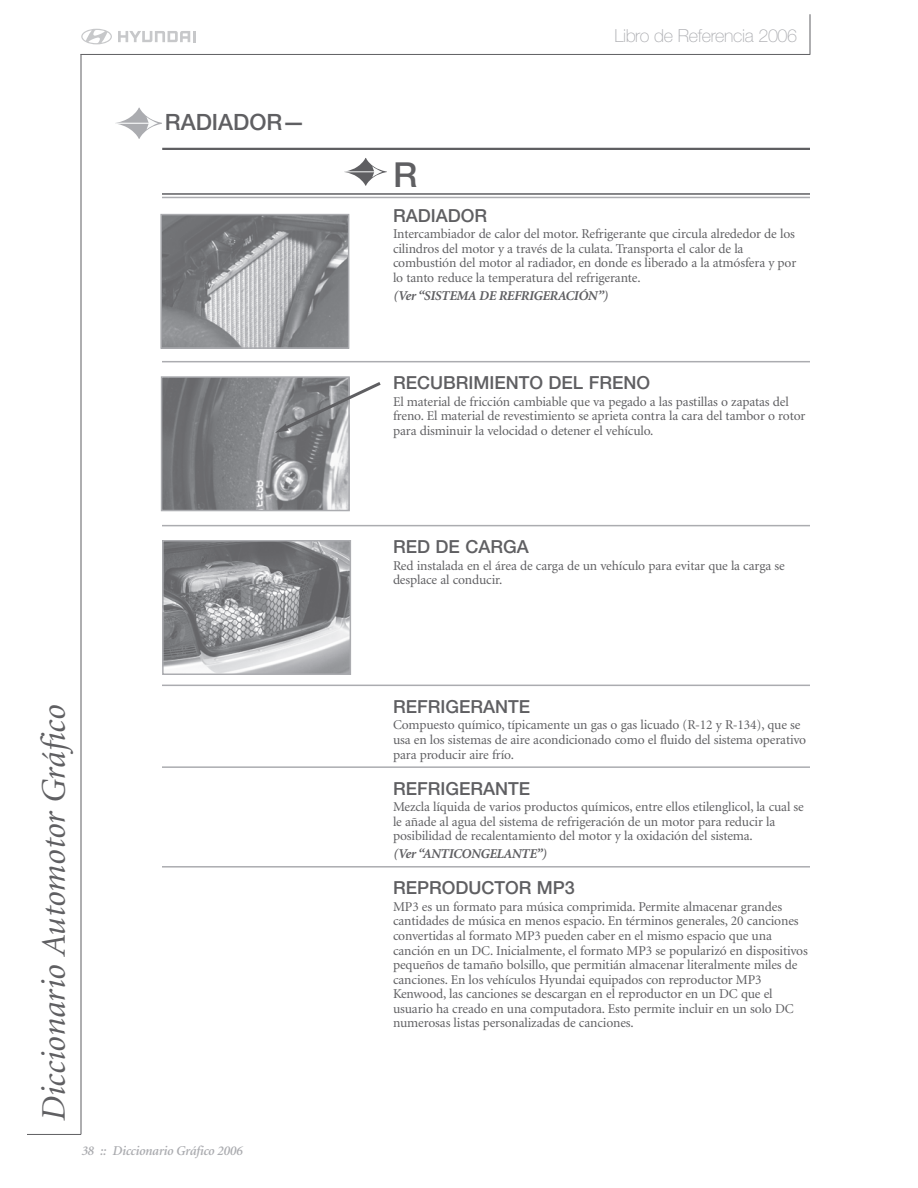
<style>
.page{position:relative;width:918px;height:1188px;background:#fff}
.page>*{position:absolute;margin:0;border:0;box-sizing:border-box;transform-origin:0 0}
.t1{font:italic 34.5px "Minion";letter-spacing:-.005em;color:#5f5f62}
.t2{font:500 34.5px "Helvetica Neue";color:#5f5f62}
.t3{font:500 22.5px "Helvetica Neue";color:#5f5f62}
.t4{font:500 18px "Helvetica Neue";color:#5f5f62}
.t5{font:100 18px "Helvetica Neue";letter-spacing:-.02em;color:#abacb0}
.t6{font:13.5px/14.5px "Minion";letter-spacing:-.01em;color:#5f5f62}
.t7{font:italic 700 13.5px "Minion";letter-spacing:-.025em;color:#5f5f62}
.t8{font:italic 600 13.5px "Minion";letter-spacing:-.02em;color:#abacb0}
</style>
<div class="page">
<hr style="left:162px;top:193px;width:648px;height:2px;background:#5f5f62">
<hr style="left:162px;top:197px;width:648px;height:1px;background:#abacb0">
<hr style="left:162px;top:361px;width:648px;height:1px;background:#abacb0">
<hr style="left:162px;top:525px;width:648px;height:1px;background:#abacb0">
<hr style="left:162px;top:685px;width:648px;height:1px;background:#abacb0">
<hr style="left:162px;top:766px;width:648px;height:2px;background:#abacb0">
<hr style="left:162px;top:866px;width:648px;height:2px;background:#abacb0">
<svg style="left:81px;top:29px;width:31px;height:15px"></svg>
<svg style="left:118px;top:31px;width:78px;height:11px"></svg>
<hr style="left:80px;top:54px;width:730px;height:1px;background:#5f5f62">
<hr style="left:81px;top:54px;width:1px;height:1080px;background:#5f5f62">
<hr style="left:27px;top:1134px;width:54px;height:1px;background:#5f5f62">
<hr style="left:810px;top:14px;width:1px;height:41px;background:#5f5f62">
<svg style="left:115px;top:108px;width:47px;height:31px"></svg>
<hr style="left:162px;top:148px;width:648px;height:2px;background:#5f5f62">
<svg style="left:344px;top:158px;width:42px;height:28px"></svg>
<img style="left:163px;top:217px;width:183px;height:129px">
<div style="left:160px;top:214px;width:189px;height:135px;border:2px solid #abacb0"></div>
<img style="left:164px;top:379px;width:183px;height:129px">
<div style="left:161px;top:376px;width:189px;height:135px;border:2px solid #abacb0"></div>
<svg style="left:275px;top:379px;width:106px;height:54px"></svg>
<img style="left:165px;top:543px;width:183px;height:129px">
<div style="left:162px;top:540px;width:189px;height:135px;border:2px solid #abacb0"></div>
<h2 class="t3" style="left:165px;top:114px;width:142px">RADIADOR—</h2>
<h1 class="t1" style="left:40px;top:1122px;width:418px;rotate:-90deg">Diccionario Automotor Gráfico</h1>
<p class="t8" style="left:81px;top:1145px;width:163px">38 :: Diccionario Gráfico 2006</p>
<h3 class="t5" style="left:614px;top:29px;width:184px">Libro de Referencia 2006</h3>
<h1 class="t2" style="left:393px;top:162px;width:26px">R</h1>
<h3 class="t4" style="left:393px;top:209px;width:96px">RADIADOR</h3>
<p class="t6" style="left:393px;top:228px;width:405px">Intercambiador de calor del motor. Refrigerante que circula alrededor de los cilindros del motor y a través de la culata. Transporta el calor de la combustión del motor al radiador, en donde es liberado a la atmósfera y por lo tanto reduce la temperatura del refrigerante.</p>
<p class="t7" style="left:393px;top:290px;width:216px">(Ver “SISTEMA DE REFRIGERACIÓN”)</p>
<h3 class="t4" style="left:393px;top:376px;width:259px">RECUBRIMIENTO DEL FRENO</h3>
<p class="t6" style="left:393px;top:395px;width:414px">El material de fricción cambiable que va pegado a las pastillas o zapatas del freno. El material de revestimiento se aprieta contra la cara del tambor o rotor para disminuir la velocidad o detener el vehículo.</p>
<h3 class="t4" style="left:393px;top:540px;width:137px">RED DE CARGA</h3>
<p class="t6" style="left:393px;top:559px;width:393px">Red instalada en el área de carga de un vehículo para evitar que la carga se desplace al conducir.</p>
<h3 class="t4" style="left:393px;top:700px;width:139px">REFRIGERANTE</h3>
<p class="t6" style="left:393px;top:719px;width:415px">Compuesto químico, típicamente un gas o gas licuado (R-12 y R-134), que se usa en los sistemas de aire acondicionado como el fluido del sistema operativo para producir aire frío.</p>
<h3 class="t4" style="left:393px;top:782px;width:139px">REFRIGERANTE</h3>
<p class="t6" style="left:393px;top:801px;width:412px">Mezcla líquida de varios productos químicos, entre ellos etilenglicol, la cual se le añade al agua del sistema de refrigeración de un motor para reducir la posibilidad de recalentamiento del motor y la oxidación del sistema.</p>
<p class="t7" style="left:393px;top:849px;width:155px">(Ver “ANTICONGELANTE”)</p>
<h3 class="t4" style="left:393px;top:881px;width:183px">REPRODUCTOR MP3</h3>
<p class="t6" style="left:393px;top:900px;width:416px">MP3 es un formato para música comprimida. Permite almacenar grandes cantidades de música en menos espacio. En términos generales, 20 canciones convertidas al formato MP3 pueden caber en el mismo espacio que una canción en un DC. Inicialmente, el formato MP3 se popularizó en dispositivos pequeños de tamaño bolsillo, que permitián almacenar literalmente miles de canciones. En los vehículos Hyundai equipados con reproductor MP3<br>Kenwood, las canciones se descargan en el reproductor en un DC que el usuario ha creado en una computadora. Esto permite incluir en un solo DC numerosas listas personalizadas de canciones.</p>
</div>
